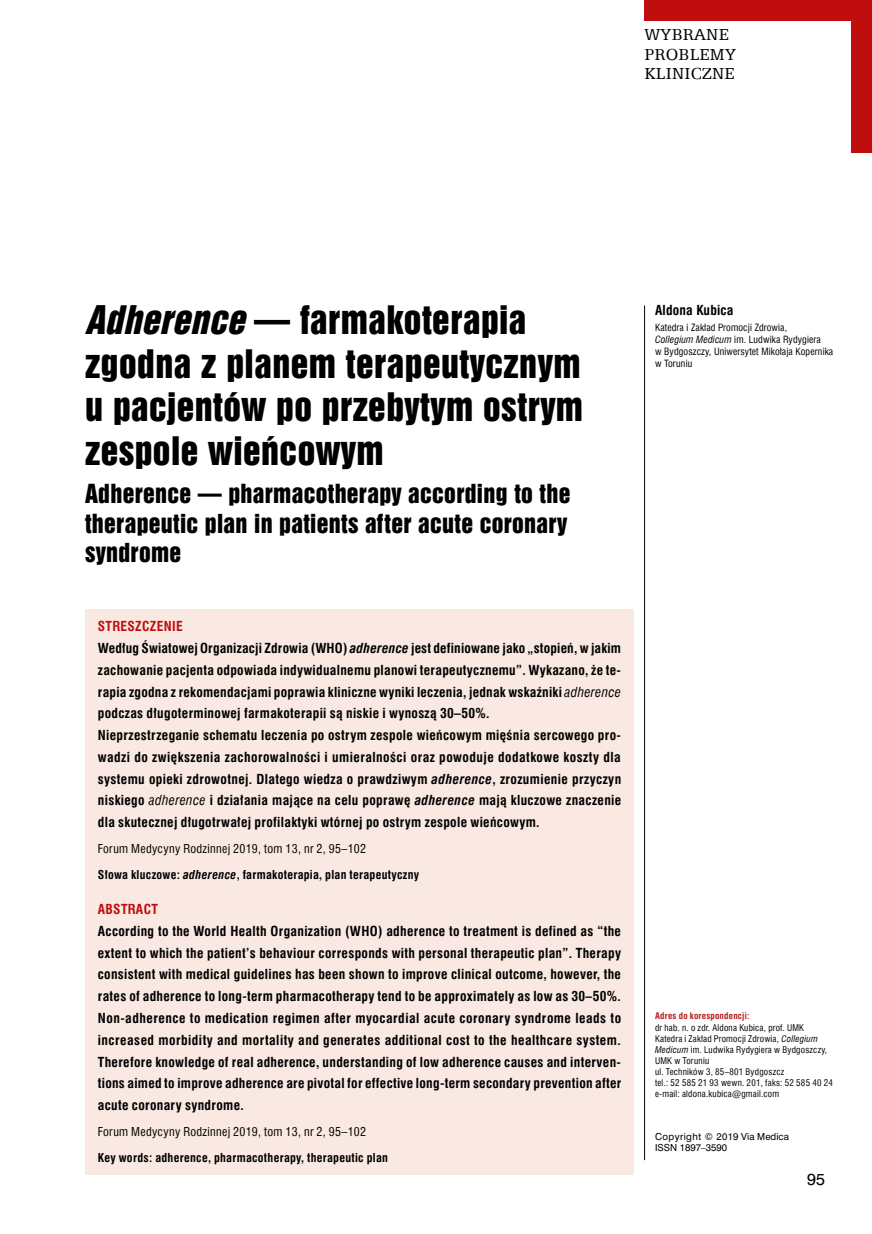
<style>
.page{position:relative;width:872px;height:1234px;background:#fff}
.page>*{position:absolute;margin:0;border:0;box-sizing:border-box;transform-origin:0 0}
.t1{font:36px/44px "Swis 921 EU";letter-spacing:.01em;color:#000}
.t2{font:24px/29.2px "Swis 921 EU";letter-spacing:.01em;color:#000}
.t3{font:18px/19.5px "Egyptian 505 EU";letter-spacing:.015em;color:#000}
.t4{font:15px "Swis 721 PL";color:#000}
.t5{font:700 13.5px/21.8px "Swis 721 Cn EU";letter-spacing:.025em;color:#000}
.t6{font:700 13.5px "Swis 721 Cn EU";letter-spacing:.025em;color:#c00d0e}
.t7{font:700 12px/26px "Swis 721 Cn EU";letter-spacing:.025em;color:#000}
.t8{font:12px "Swis 721 Cn EU";letter-spacing:.025em;color:#000}
.t9{font:9.75px/11.9px "Swis 721 Cn EU";letter-spacing:.01em;color:#000}
.t10{font:9px/11.1px "Swis 721 Cn EU";letter-spacing:.025em;color:#000}
.t11{font:9px/10.8px "Swis 721 PL";color:#000}
.t12{font:700 9px "Swis 721 Cn EU";letter-spacing:.025em;color:#b51f1f}
.s1{font-style:italic}
.s2{color:#c00d0e}
.s3{font-weight:400;font-style:italic}
.s4{font-weight:400}
</style>
<div class="page">
<hr style="left:644px;top:305px;width:1px;height:854px;background:#000">
<div style="left:644px;top:0;width:228px;height:21px;background:#c00d0e"></div>
<div style="left:850px;top:0;width:22px;height:153px;background:#c00d0e"></div>
<div style="left:85px;top:609px;width:549px;height:565px;background:#fae9e2"></div>
<h3 class="t3" style="left:644px;top:24px;width:93px">WYBRANE<br>PROBLEMY<br>KLINICZNE</h3>
<h1 class="t1" style="left:85px;top:297px;width:499px"><span class="s1">Adherence</span> — farmakoterapia zgodna z planem terapeutycznym u pacjentów po przebytym ostrym zespole wieńcowym</h1>
<h2 class="t2" style="left:85px;top:478px;width:487px">Adherence — pharmacotherapy according to the therapeutic plan in patients after acute coronary syndrome</h2>
<p class="t5" style="left:98px;top:616px;width:525px"><span class="s2">STRESZCZENIE<br></span>Według Światowej Organizacji Zdrowia (WHO) <span class="s1">adherence</span> jest definiowane jako „stopień, w jakim zachowanie pacjenta odpowiada indywidualnemu planowi terapeutycznemu”. Wykazano, że te&shy;rapia zgodna z rekomendacjami poprawia kliniczne wyniki leczenia, jednak wskaźniki <span class="s3">adherence </span>podczas długoterminowej farmakoterapii są niskie i wynoszą 30–50%.<br>Nieprzestrzeganie schematu leczenia po ostrym zespole wieńcowym mięśnia sercowego pro&shy;wadzi do zwiększenia zachorowalności i umieralności oraz powoduje dodatkowe koszty dla systemu opieki zdrowotnej. Dlatego wiedza o prawdziwym <span class="s1">adherence</span>, zrozumienie przyczyn niskiego <span class="s3">adherence</span> i działania mające na celu poprawę <span class="s1">adherence</span> mają kluczowe znaczenie dla skutecznej długotrwałej profilaktyki wtórnej po ostrym zespole wieńcowym.</p>
<p class="t7" style="left:98px;top:836px;width:323px"><span class="s4">Forum Medycyny Rodzinnej 2019, tom 13, nr 2, 95–102<br></span>Słowa kluczowe: <span class="s1">adherence</span>, farmakoterapia, plan terapeutyczny</p>
<p class="t6" style="left:98px;top:900px;width:62px">ABSTRACT</p>
<p class="t5" style="left:98px;top:920px;width:525px;text-align:justify">According to the World Health Organization (WHO) adherence to treatment is defined as “the extent to which the patient’s behaviour corresponds with personal therapeutic plan”. Therapy consistent with medical guidelines has been shown to improve clinical outcome, however, the rates of adherence to long-term pharmacotherapy tend to be approximately as low as 30–50%.<br>Non-adherence to medication regimen after myocardial acute coronary syndrome leads to increased morbidity and mortality and generates additional cost to the healthcare system.<br>Therefore knowledge of real adherence, understanding of low adherence causes and interven&shy;tions aimed to improve adherence are pivotal for effective long-term secondary prevention after acute coronary syndrome.</p>
<p class="t8" style="left:98px;top:1123px;width:270px">Forum Medycyny Rodzinnej 2019, tom 13, nr 2, 95–102</p>
<p class="t7" style="left:98px;top:1144px;width:292px">Key words: adherence, pharmacotherapy, therapeutic plan</p>
<p class="t5" style="left:655px;top:299px;width:80px">Aldona Kubica</p>
<p class="t9" style="left:655px;top:321px;width:180px">Katedra i Zakład Promocji Zdrowia,<br><span class="s1">Collegium Medicum</span> im. Ludwika Rydygiera<br>w Bydgoszczy, Uniwersytet Mikołaja Kopernika w Toruniu</p>
<p class="t12" style="left:655px;top:1010px;width:96px">Adres do korespondencji:</p>
<p class="t10" style="left:655px;top:1021px;width:179px">dr hab. n. o zdr. Aldona Kubica, prof. UMK Katedra i Zakład Promocji Zdrowia, <span class="s1">Collegium Medicum</span> im. Ludwika Rydygiera w Bydgoszczy, UMK w Toruniu<br>ul. Techników 3, 85–801 Bydgoszcz<br>tel.: 52 585 21 93 wewn. 201, faks: 52 585 40 24 e-mail: aldona.kubica@gmail.com</p>
<p class="t11" style="left:655px;top:1130px;width:135px">Copyright © 2019 Via Medica<br>ISSN 1897–3590</p>
<p class="t4" style="left:807px;top:1169px;width:19px">95</p>
</div>
